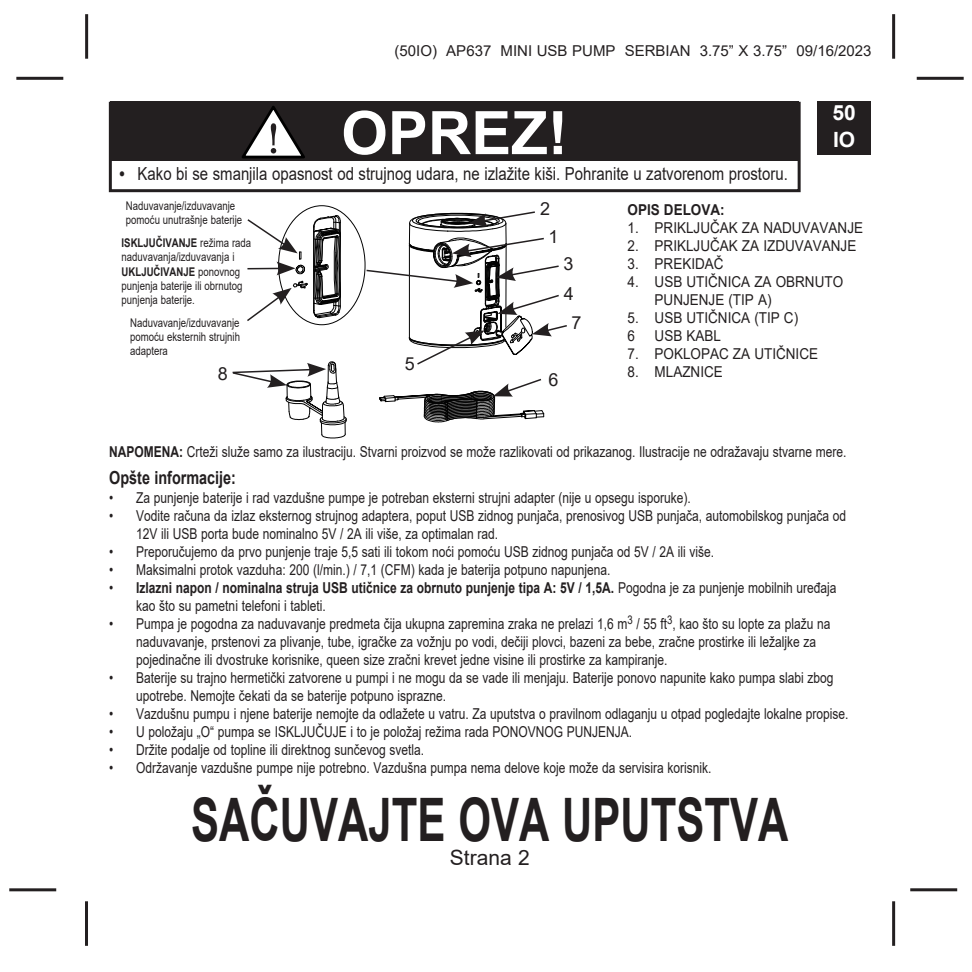
<style>
.page{position:relative;width:972px;height:972px;background:#fff}
.page>*{position:absolute;margin:0;border:0;box-sizing:border-box;transform-origin:0 0}
.t1{font:700 60px "Arial";color:#231f20;scale:.7 1}
.t2{font:700 60px "Arial";color:#fff}
.t3{font:21px "Arial";color:#231f20}
.t4{font:700 21px/27px "Arial";color:#fff}
.t5{font:18px "Arial";color:#231f20;scale:.83 1}
.t6{font:700 18px "Arial";color:#231f20;scale:.8 1}
.t7{font:18px "Arial";color:#231f20}
.t8{font:15px "Arial";color:#231f20;scale:.8 1}
.t9{font:15px "Arial";color:#231f20;scale:.9 1}
.t10{font:700 15px "Arial";color:#231f20;scale:.8 1}
.t11{font:15px "Arial";color:#231f20}
.t12{font:700 15px "Arial";color:#231f20;scale:.9 1}
.t13{font:12px/14.4px "Arial";color:#231f20;scale:.8 1}
.s1{font-weight:700}
.s2{font-weight:400}
</style>
<div class="page">
<hr style="left:16px;top:77px;width:47px;height:3px;background:#231f20">
<hr style="left:9px;top:888px;width:47px;height:3px;background:#231f20">
<hr style="left:917px;top:77px;width:47px;height:3px;background:#231f20">
<hr style="left:910px;top:888px;width:47px;height:3px;background:#231f20">
<hr style="left:85px;top:14px;width:3px;height:45px;background:#231f20">
<hr style="left:892px;top:14px;width:3px;height:45px;background:#231f20">
<hr style="left:85px;top:901px;width:3px;height:45px;background:#231f20">
<hr style="left:892px;top:901px;width:3px;height:45px;background:#231f20">
<div style="left:817px;top:101px;width:54px;height:54px;background:#231f20"></div>
<div style="left:109px;top:102px;width:692px;height:90px;border:3px solid #231f20"></div>
<div style="left:111px;top:102px;width:688px;height:59px;background:#231f20"></div>
<svg style="left:242px;top:106px;width:63px;height:52px"></svg>
<svg style="left:379px;top:378px;width:166px;height:45px"></svg>
<svg style="left:247px;top:215px;width:94px;height:108px"></svg>
<svg style="left:232px;top:361px;width:115px;height:78px"></svg>
<svg style="left:365px;top:211px;width:202px;height:154px"></svg>
<p class="t11" style="left:395px;top:40px;width:478px">(50IO) AP637 MINI USB PUMP SERBIAN 3.75” X 3.75” 09/16/2023</p>
<p class="t2" style="left:341px;top:91px;width:228px">OPREZ!</p>
<p class="t5" style="left:120px;top:162px;width:807px"><span class="s1">•</span> Kako bi se smanjila opasnost od strujnog udara, ne izlažite kiši. Pohranite u zatvorenom prostoru.</p>
<h2 class="t4" style="left:833px;top:100px;width:25px">50<br>IO</h2>
<p class="t13" style="left:126px;top:198px;width:147px">Naduvavanje/izduvavanje pomoću unutrašnje baterije</p>
<p class="t13" style="left:122px;top:235px;width:164px"><span class="s1">ISKLJUČIVANJE</span> režima rada naduvavanja/izduvavanja i<br><span class="s1">UKLJUČIVANJE</span> ponovnog punjenja baterije ili obrnutog punjenja baterije.</p>
<p class="t13" style="left:130px;top:315px;width:139px">Naduvavanje/izduvavanje pomoću eksternih strujnih</p>
<p class="t13" style="left:130px;top:344px;width:49px">adaptera</p>
<p class="t7" style="left:218px;top:361px;width:12px">8</p>
<p class="t7" style="left:405px;top:351px;width:12px">5</p>
<p class="t7" style="left:540px;top:196px;width:12px">2</p>
<p class="t7" style="left:549px;top:224px;width:12px">1</p>
<p class="t7" style="left:563px;top:252px;width:12px">3</p>
<p class="t7" style="left:564px;top:281px;width:12px">4</p>
<p class="t7" style="left:572px;top:310px;width:12px">7</p>
<p class="t7" style="left:549px;top:367px;width:12px">6</p>
<p class="t12" style="left:628px;top:200px;width:109px">OPIS DELOVA:</p>
<p class="t9" style="left:628px;top:218px;width:263px">1. PRIKLJUČAK ZA NADUVAVANJE</p>
<p class="t9" style="left:628px;top:236px;width:256px">2. PRIKLJUČAK ZA IZDUVAVANJE</p>
<p class="t9" style="left:628px;top:254px;width:108px">3. PREKIDAČ</p>
<p class="t9" style="left:628px;top:272px;width:241px">4. USB UTIČNICA ZA OBRNUTO</p>
<p class="t9" style="left:655px;top:290px;width:132px">PUNJENJE (TIP A)</p>
<p class="t9" style="left:628px;top:308px;width:191px">5. USB UTIČNICA (TIP C)</p>
<p class="t9" style="left:628px;top:326px;width:10px">6</p>
<p class="t9" style="left:655px;top:326px;width:75px">USB KABL</p>
<p class="t9" style="left:628px;top:344px;width:213px">7. POKLOPAC ZA UTIČNICE</p>
<p class="t9" style="left:628px;top:362px;width:107px">8. MLAZNICE</p>
<p class="t8" style="left:109px;top:442px;width:923px"><span class="s1">NAPOMENA:</span> Crteži služe samo za ilustraciju. Stvarni proizvod se može razlikovati od prikazanog. Ilustracije ne odražavaju stvarne mere.</p>
<p class="t6" style="left:109px;top:465px;width:160px">Opšte informacije:</p>
<p class="t8" style="left:109px;top:488px;width:729px">• Za punjenje baterije i rad vazdušne pumpe je potreban eksterni strujni adapter (nije u opsegu isporuke).</p>
<p class="t8" style="left:109px;top:506px;width:922px">• Vodite računa da izlaz eksternog strujnog adaptera, poput USB zidnog punjača, prenosivog USB punjača, automobilskog punjača od</p>
<p class="t8" style="left:136px;top:524px;width:454px">12V ili USB porta bude nominalno 5V / 2A ili više, za optimalan rad.</p>
<p class="t8" style="left:109px;top:542px;width:758px">• Preporučujemo da prvo punjenje traje 5,5 sati ili tokom noći pomoću USB zidnog punjača od 5V / 2A ili više.</p>
<p class="t8" style="left:109px;top:560px;width:628px">• Maksimalni protok vazduha: 200 (l/min.) / 7,1 (CFM) kada je baterija potpuno napunjena.</p>
<p class="t10" style="left:109px;top:577px;width:911px"><span class="s2">•</span> Izlazni napon / nominalna struja USB utičnice za obrnuto punjenje tipa A: 5V / 1,5A. <span class="s2">Pogodna je za punjenje mobilnih uređaja</span></p>
<p class="t8" style="left:136px;top:596px;width:238px">kao što su pametni telefoni i tableti.</p>
<p class="t8" style="left:109px;top:614px;width:903px">• Pumpa je pogodna za naduvavanje predmeta čija ukupna zapremina zraka ne prelazi 1,6 m<sup>3</sup> / 55 ft<sup>3</sup>, kao što su lopte za plažu na</p>
<p class="t8" style="left:136px;top:632px;width:852px">naduvavanje, prstenovi za plivanje, tube, igračke za vožnju po vodi, dečiji plovci, bazeni za bebe, zračne prostirke ili ležaljke za</p>
<p class="t8" style="left:136px;top:650px;width:666px">pojedinačne ili dvostruke korisnike, queen size zračni krevet jedne visine ili prostirke za kampiranje.</p>
<p class="t8" style="left:109px;top:668px;width:907px">• Baterije su trajno hermetički zatvorene u pumpi i ne mogu da se vade ili menjaju. Baterije ponovo napunite kako pumpa slabi zbog</p>
<p class="t8" style="left:136px;top:686px;width:389px">upotrebe. Nemojte čekati da se baterije potpuno isprazne.</p>
<p class="t8" style="left:109px;top:704px;width:925px">• Vazdušnu pumpu i njene baterije nemojte da odlažete u vatru. Za uputstva o pravilnom odlaganju u otpad pogledajte lokalne propise.</p>
<p class="t8" style="left:109px;top:722px;width:655px">• U položaju „O“ pumpa se ISKLJUČUJE i to je položaj režima rada PONOVNOG PUNJENJA.</p>
<p class="t8" style="left:109px;top:740px;width:395px">• Držite podalje od topline ili direktnog sunčevog svetla.</p>
<p class="t8" style="left:109px;top:758px;width:754px">• Održavanje vazdušne pumpe nije potrebno. Vazdušna pumpa nema delove koje može da servisira korisnik.</p>
<h1 class="t1" style="left:191px;top:778px;width:855px">SAČUVAJTE OVA UPUTSTVA</h1>
<h2 class="t3" style="left:450px;top:843px;width:81px">Strana 2</h2>
</div>
